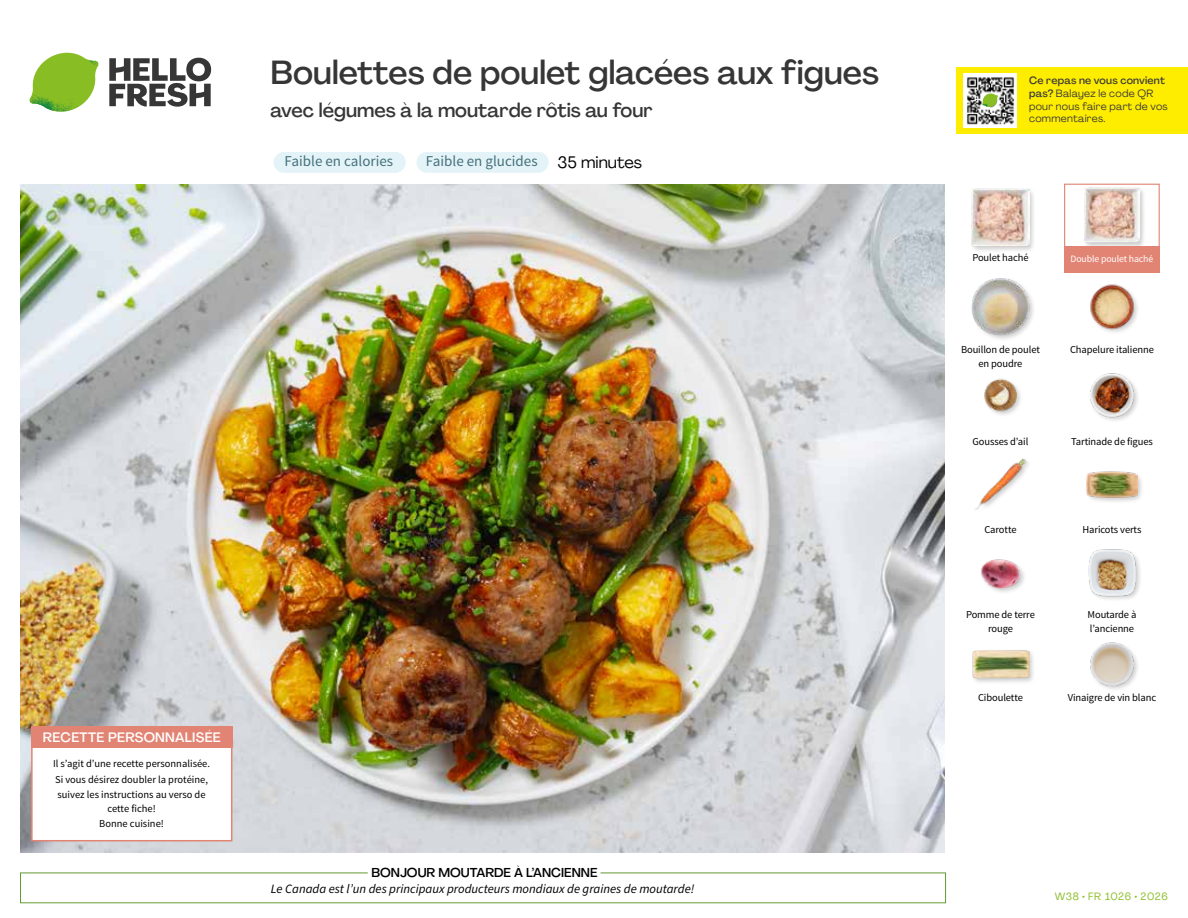
<style>
.page{position:relative;width:1188px;height:918px;background:#fff}
.page>*{position:absolute;margin:0;border:0;box-sizing:border-box;transform-origin:0 0}
.t1{font:500 33px "Agrandir";color:#373636}
.t2{font:500 19.5px "Agrandir";color:#373636}
.t3{font:15px "Source Sans Pro";color:#43707c}
.t4{font:500 13.5px "Agrandir";letter-spacing:.02em;color:#fff}
.t5{font:italic 12.75px "Source Sans Pro";color:#000}
.t6{font:500 12.75px "Agrandir";color:#000}
.t7{font:10.5px/13.5px "Source Sans Pro";letter-spacing:-.01em;color:#000;text-align:center}
.t8{font:10.5px/12.8px "Agrandir";letter-spacing:.02em;color:#3c3c3b}
.t9{font:10.5px "Agrandir";letter-spacing:.05em;color:#89bd24}
.t10{font:9.75px "Source Sans Pro";letter-spacing:-.01em;color:#fff}
.s1{font-family:"Agrandir";font-size:16.5px;color:#000}
.s2{font-weight:500}
</style>
<div class="page">
<svg style="left:109px;top:57px;width:102px;height:50px"></svg>
<svg style="left:34px;top:53px;width:62px;height:40px"></svg>
<img style="left:67px;top:53px;width:32px;height:26px">
<img style="left:33px;top:75px;width:59px;height:11px">
<img style="left:29px;top:79px;width:61px;height:33px">
<img style="left:65px;top:86px;width:27px;height:25px">
<img style="left:21px;top:184px;width:924px;height:668px">
<div style="left:417px;top:152px;width:132px;height:21px;background:#e4f3f7;border-radius:10px"></div>
<div style="left:274px;top:152px;width:132px;height:21px;background:#e4f3f7;border-radius:10px"></div>
<img style="left:1090px;top:642px;width:48px;height:48px">
<div style="left:972px;top:649px;width:63px;height:36px;background:#000;opacity:.2"></div>
<img style="left:972px;top:649px;width:57px;height:36px">
<img style="left:1088px;top:549px;width:52px;height:51px">
<img style="left:980px;top:559px;width:44px;height:33px">
<div style="left:1085px;top:470px;width:59px;height:34px;background:#000;opacity:.2"></div>
<img style="left:1087px;top:470px;width:50px;height:34px">
<img style="left:975px;top:458px;width:53px;height:52px">
<img style="left:1090px;top:373px;width:48px;height:48px">
<img style="left:984px;top:378px;width:37px;height:37px">
<img style="left:1090px;top:284px;width:48px;height:48px">
<div style="left:971px;top:277px;width:65px;height:64px;background:#000;opacity:.2"></div>
<img style="left:972px;top:278px;width:57px;height:57px">
<div style="left:1083px;top:187px;width:64px;height:62px;background:#000;opacity:.2"></div>
<img style="left:1084px;top:188px;width:55px;height:55px">
<div style="left:970px;top:188px;width:66px;height:65px;background:#000;opacity:.2"></div>
<img style="left:972px;top:189px;width:57px;height:57px">
<div style="left:1064px;top:184px;width:96px;height:72px;border:1px solid #e28474"></div>
<div style="left:1064px;top:246px;width:96px;height:27px;background:#e28474"></div>
<div style="left:31px;top:726px;width:201px;height:115px;background:#fff;border:2px solid #e28474"></div>
<div style="left:31px;top:726px;width:202px;height:22px;background:#e28474"></div>
<div style="left:956px;top:67px;width:232px;height:67px;background:#ffed00"></div>
<img style="left:964px;top:74px;width:52px;height:54px">
<svg style="left:982px;top:93px;width:16px;height:14px"></svg>
<h1 class="t1" style="left:271px;top:52px;width:610px">Boulettes de poulet glacées aux figues</h1>
<h2 class="t2" style="left:271px;top:98px;width:384px">avec légumes à la moutarde rôtis au four</h2>
<h3 class="t3" style="left:285px;top:151px;width:110px">Faible en calories</h3>
<h3 class="t3" style="left:426px;top:151px;width:218px">Faible en glucides <span class="s1">35 minutes</span></h3>
<p class="t4" style="left:43px;top:729px;width:179px">RECETTE PERSONNALISÉE</p>
<p class="t7" style="left:53px;top:756px;width:158px;line-height:15.6px;text-align:left">Il s’agit d’une recette personnalisée.<br>Si vous désirez doubler la protéine, suivez les instructions au verso de</p>
<p class="t7" style="left:99px;top:801px;width:66px;line-height:15.6px">cette fiche!<br>Bonne cuisine!</p>
<p class="t6" style="left:372px;top:864px;width:227px">BONJOUR MOUTARDE À L’ANCIENNE</p>
<p class="t5" style="left:271px;top:880px;width:425px">Le Canada est l’un des principaux producteurs mondiaux de graines de moutarde!</p>
<p class="t8" style="left:1029px;top:74px;width:140px"><span class="s2">Ce repas ne vous convient pas?</span> Balayez le code QR pour nous faire part de vos commentaires.</p>
<p class="t7" style="left:972px;top:251px;width:58px">Poulet haché</p>
<p class="t10" style="left:1071px;top:252px;width:84px">Double poulet haché</p>
<p class="t7" style="left:961px;top:343px;width:80px">Bouillon de poulet en poudre</p>
<p class="t7" style="left:973px;top:435px;width:57px">Gousses d’ail</p>
<p class="t7" style="left:1070px;top:343px;width:85px">Chapelure italienne</p>
<p class="t7" style="left:1071px;top:435px;width:83px">Tartinade de figues</p>
<p class="t7" style="left:984px;top:522px;width:34px">Carotte</p>
<p class="t7" style="left:1082px;top:522px;width:61px">Haricots verts</p>
<p class="t7" style="left:966px;top:608px;width:70px">Pomme de terre rouge</p>
<p class="t7" style="left:978px;top:690px;width:46px">Ciboulette</p>
<p class="t7" style="left:1088px;top:608px;width:50px;text-align:left">Moutarde à l’ancienne</p>
<p class="t7" style="left:1068px;top:690px;width:90px">Vinaigre de vin blanc</p>
<p class="t9" style="left:1055px;top:890px;width:114px">W38 • FR 1026 • 2026</p>
</div>
